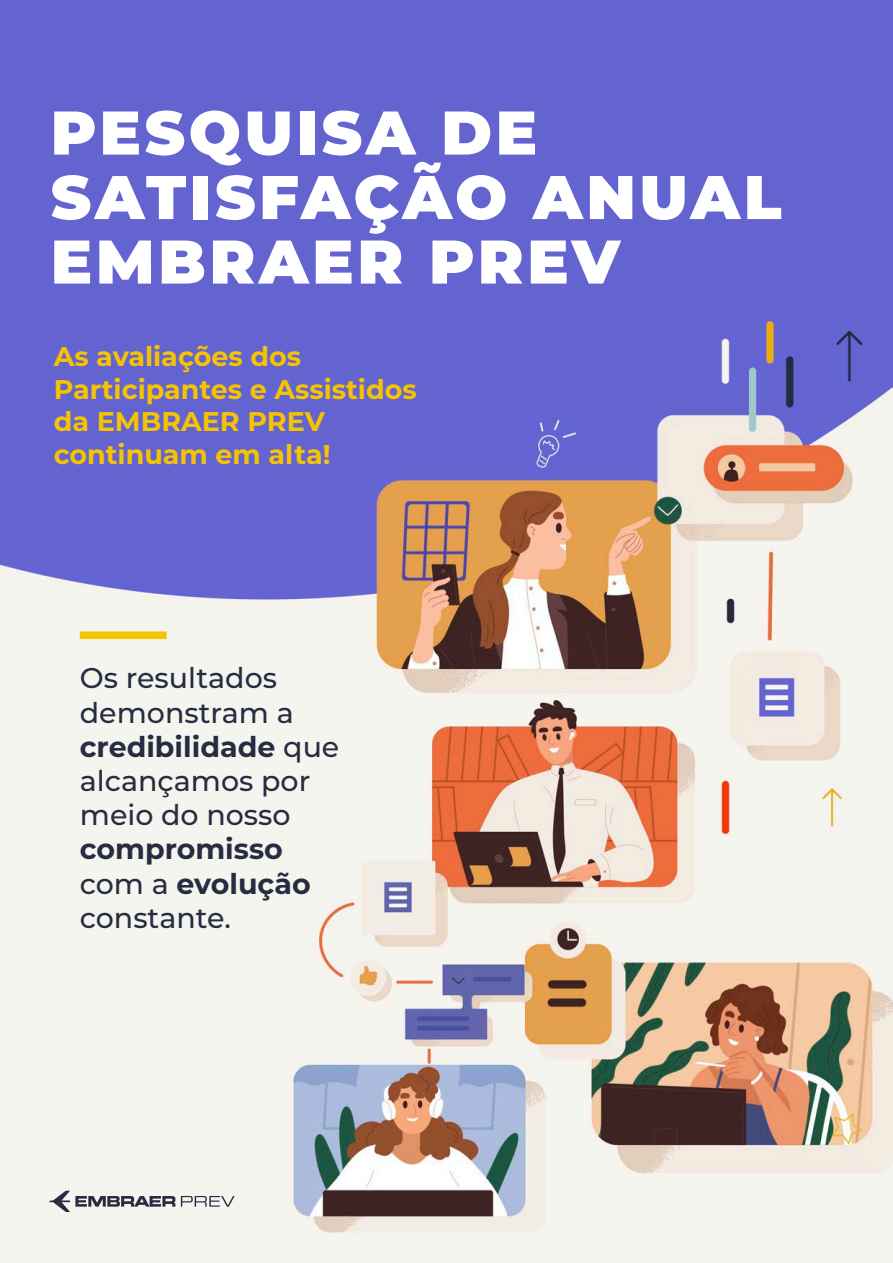
<style>
.page{position:relative;width:893px;height:1263px;background:#fff}
.page>*{position:absolute;margin:0;border:0;box-sizing:border-box;transform-origin:0 0}
.texto{font:900 61.5px/64.5px "Montserrat";letter-spacing:.06em;color:#fff}
.texto-2{font:500 28.5px/34.2px "Montserrat";color:#272c40}
.texto-3{font:700 27px/32.4px "Montserrat";color:#f6c300}
.s1{font-weight:700}
</style>
<div class="page">
<img style="left:0;top:0;width:893px;height:1263px">
<svg style="left:49px;top:1191px;width:126px;height:21px"></svg>
<svg style="left:181px;top:1196px;width:54px;height:11px"></svg>
<div style="left:80px;top:631px;width:87px;height:8px;background:#f6c300"></div>
<p class="texto" style="left:51px;top:97px;width:488px">PESQUISA DE</p>
<p class="texto" style="left:51px;top:161px;width:732px">SATISFAÇÃO ANUAL<br>EMBRAER PREV</p>
<p class="texto-3" style="left:54px;top:339px;width:364px">As avaliações dos<br>Participantes e Assistidos da EMBRAER PREV continuam em alta!</p>
<p class="texto-2" style="left:80px;top:660px;width:261px">Os resultados demonstram a <span class="s1">credibilidade</span> que alcançamos por meio do nosso <span class="s1">compromisso </span>com a <span class="s1">evolução </span>constante.</p>
</div>
